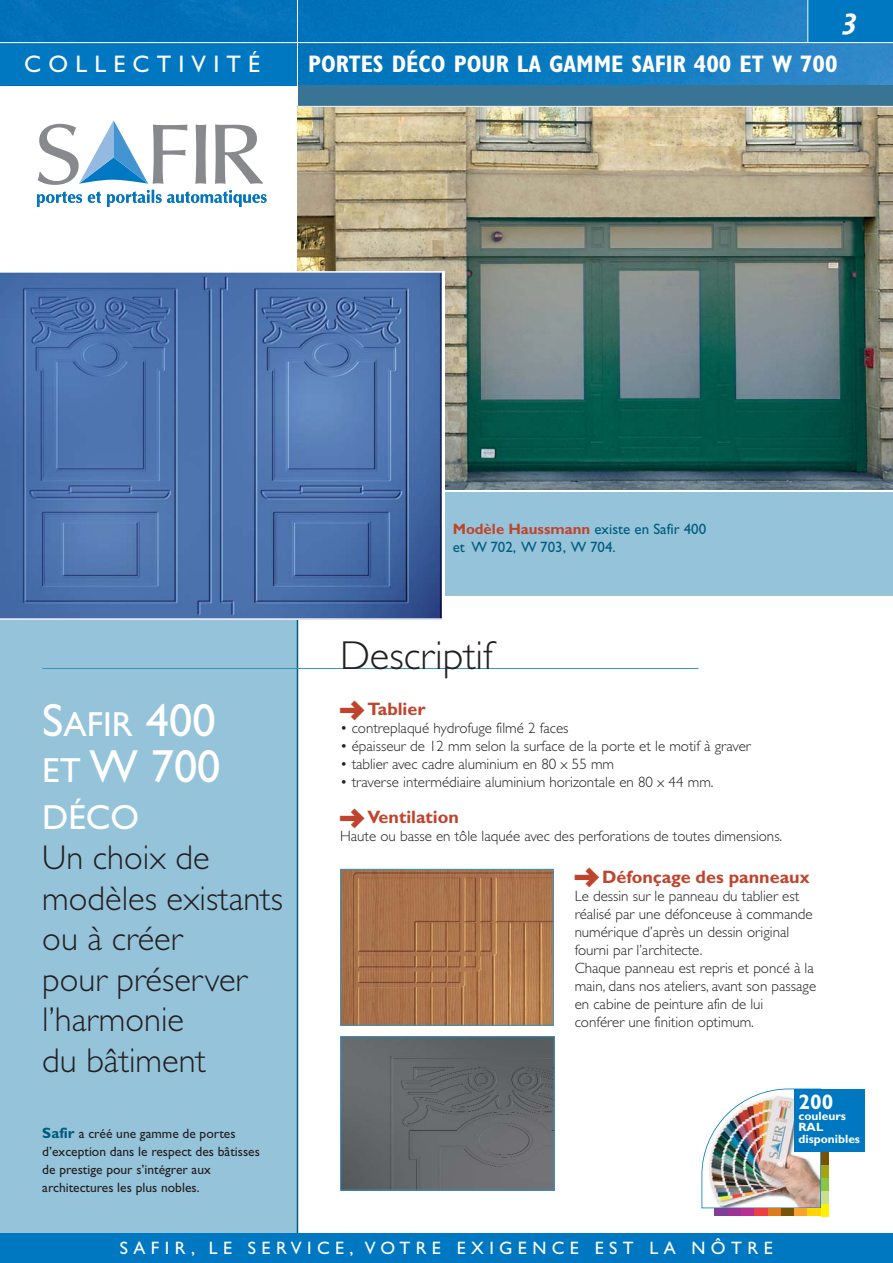
<style>
.page{position:relative;width:893px;height:1263px;background:#fff}
.page>*{position:absolute;margin:0;border:0;box-sizing:border-box;transform-origin:0 0}
.t1{font:46.5px/46.5px "Gill Sans";color:#fff}
.t2{font:300 40.5px "Gill Sans";color:#231f20}
.t3{font:34.8px "Gill Sans";color:#fff}
.t4{font:300 34.5px/40.5px "Gill Sans";color:#231f20}
.t5{font:italic 700 30px "The Sans";color:#fff}
.t6{font:700 condensed 24px "Gill Sans";color:#fff}
.t7{font:24px "Gill Sans";letter-spacing:.3em;color:#fff}
.t8{font:700 21px "Gill Sans";color:#fff}
.t9{font:700 18px "Gill Sans";color:#c0442d}
.t10{font:18px "Gill Sans";letter-spacing:.3em;color:#fff}
.t11{font:300 15px/18px "Gill Sans";color:#231f20}
.t12{font:15px/18px "Gill Sans";color:#005c7e}
.t13{font:13.5px/18px "Gill Sans";color:#231f20}
.t14{font:700 12px/11.4px "Gill Sans";color:#fff}
.s1{font-size:34.8px}
.s2{font-weight:700;font-size:15px;color:#005c7e}
.s3{font-weight:700;color:#c0442d}
</style>
<div class="page">
<img style="left:297px;top:107px;width:596px;height:382px">
<div style="left:0;top:544px;width:297px;height:719px;background:#95c4da"></div>
<img style="left:0;top:0;width:893px;height:85px">
<div style="left:297px;top:85px;width:596px;height:21px;background:#397494"></div>
<div style="left:0;top:43px;width:297px;height:42px;background:#0078c1"></div>
<div style="left:808px;top:0;width:85px;height:43px;background:#0078c1"></div>
<svg style="left:37px;top:120px;width:229px;height:87px"></svg>
<hr style="left:0;top:42px;width:893px;height:1px;background:#fff">
<hr style="left:297px;top:578px;width:1px;height:656px;background:#005c7e">
<hr style="left:807px;top:0;width:1px;height:43px;background:#fff">
<hr style="left:297px;top:0;width:1px;height:106px;background:#fff">
<div style="left:0;top:492px;width:893px;height:103px;background:#95c4da"></div>
<svg style="left:0;top:271px;width:445px;height:349px;background:#4e73ad"></svg>
<hr style="left:42px;top:668px;width:656px;height:1px;background:#3297b9">
<img style="left:342px;top:871px;width:210px;height:153px">
<div style="left:340px;top:869px;width:214px;height:157px;border:1px solid #3297b9"></div>
<img style="left:342px;top:1038px;width:211px;height:151px">
<div style="left:340px;top:1036px;width:215px;height:155px;border:1px solid #3297b9"></div>
<img style="left:701px;top:1089px;width:120px;height:119px">
<div style="left:715px;top:1208px;width:13px;height:8px;background:#7f3f98"></div>
<div style="left:728px;top:1208px;width:13px;height:8px;background:#9d3393"></div>
<div style="left:741px;top:1208px;width:13px;height:8px;background:#b92f92"></div>
<div style="left:754px;top:1208px;width:14px;height:8px;background:#ef3d42"></div>
<div style="left:768px;top:1208px;width:13px;height:8px;background:#de791c"></div>
<div style="left:781px;top:1208px;width:13px;height:8px;background:#785200"></div>
<div style="left:794px;top:1208px;width:14px;height:8px;background:#faa229"></div>
<div style="left:808px;top:1208px;width:13px;height:8px;background:#ffd400"></div>
<div style="left:821px;top:1203px;width:8px;height:13px;background:#fff200"></div>
<div style="left:821px;top:1190px;width:8px;height:13px;background:#c8df8e"></div>
<div style="left:821px;top:1177px;width:8px;height:13px;background:#8cc63f"></div>
<div style="left:821px;top:1164px;width:8px;height:13px;background:#a3a510"></div>
<div style="left:821px;top:1151px;width:8px;height:13px;background:#785200"></div>
<div style="left:794px;top:1089px;width:70px;height:62px;background:#0078c1"></div>
<div style="left:0;top:1233px;width:893px;height:30px;background:#0078c1"></div>
<h3 class="t7" style="left:24px;top:56px;width:237px">COLLECTIVITÉ</h3>
<h3 class="t5" style="left:843px;top:5px;width:15px">3</h3>
<h3 class="t6" style="left:308px;top:56px;width:531px">PORTES DÉCO POUR LA GAMME SAFIR 400 ET W 700</h3>
<h1 class="t1" style="left:42px;top:702px;width:180px">S<span class="s1">AFIR</span> 400<br><span class="s1">ET</span> W 700</h1>
<h3 class="t3" style="left:42px;top:805px;width:98px">DÉCO</h3>
<h3 class="t4" style="left:42px;top:841px;width:242px">Un choix de modèles existants ou à créer<br>pour préserver l’harmonie<br>du bâtiment</h3>
<p class="t13" style="left:42px;top:1126px;width:219px"><span class="s2">Safir</span> a créé une gamme de portes d’exception dans le respect des bâtisses de prestige pour s’intégrer aux architectures les plus nobles.</p>
<p class="t12" style="left:453px;top:521px;width:255px"><span class="s3">Modèle Haussmann</span> existe en Safir 400 et W 702, W 703, W 704.</p>
<h2 class="t2" style="left:340px;top:641px;width:154px">Descriptif</h2>
<p class="t9" style="left:340px;top:703px;width:87px">■ Tablier</p>
<p class="t11" style="left:340px;top:721px;width:230px">• contreplaqué hydrofuge filmé 2 faces</p>
<p class="t11" style="left:340px;top:739px;width:412px">• épaisseur de 12 mm selon la surface de la porte et le motif à graver</p>
<p class="t11" style="left:340px;top:757px;width:276px">• tablier avec cadre aluminium en 80 x 55 mm</p>
<p class="t11" style="left:340px;top:775px;width:375px">• traverse intermédiaire aluminium horizontale en 80 x 44 mm.</p>
<p class="t9" style="left:340px;top:811px;width:120px">■ Ventilation</p>
<p class="t11" style="left:340px;top:829px;width:444px">Haute ou basse en tôle laquée avec des perforations de toutes dimensions.</p>
<p class="t9" style="left:575px;top:871px;width:237px">■ Défonçage des panneaux</p>
<p class="t11" style="left:575px;top:889px;width:243px">Le dessin sur le panneau du tablier est réalisé par une défonceuse à commande numérique d’après un dessin original fourni par l’architecte.<br>Chaque panneau est repris et poncé à la main, dans nos ateliers, avant son passage en cabine de peinture afin de lui conférer une finition optimum.</p>
<h3 class="t8" style="left:798px;top:1095px;width:36px">200</h3>
<p class="t14" style="left:798px;top:1111px;width:63px">couleurs<br>RAL disponibles</p>
<p class="t10" style="left:120px;top:1242px;width:654px">SAFIR, LE SERVICE, VOTRE EXIGENCE EST LA NÔTRE</p>
</div>
